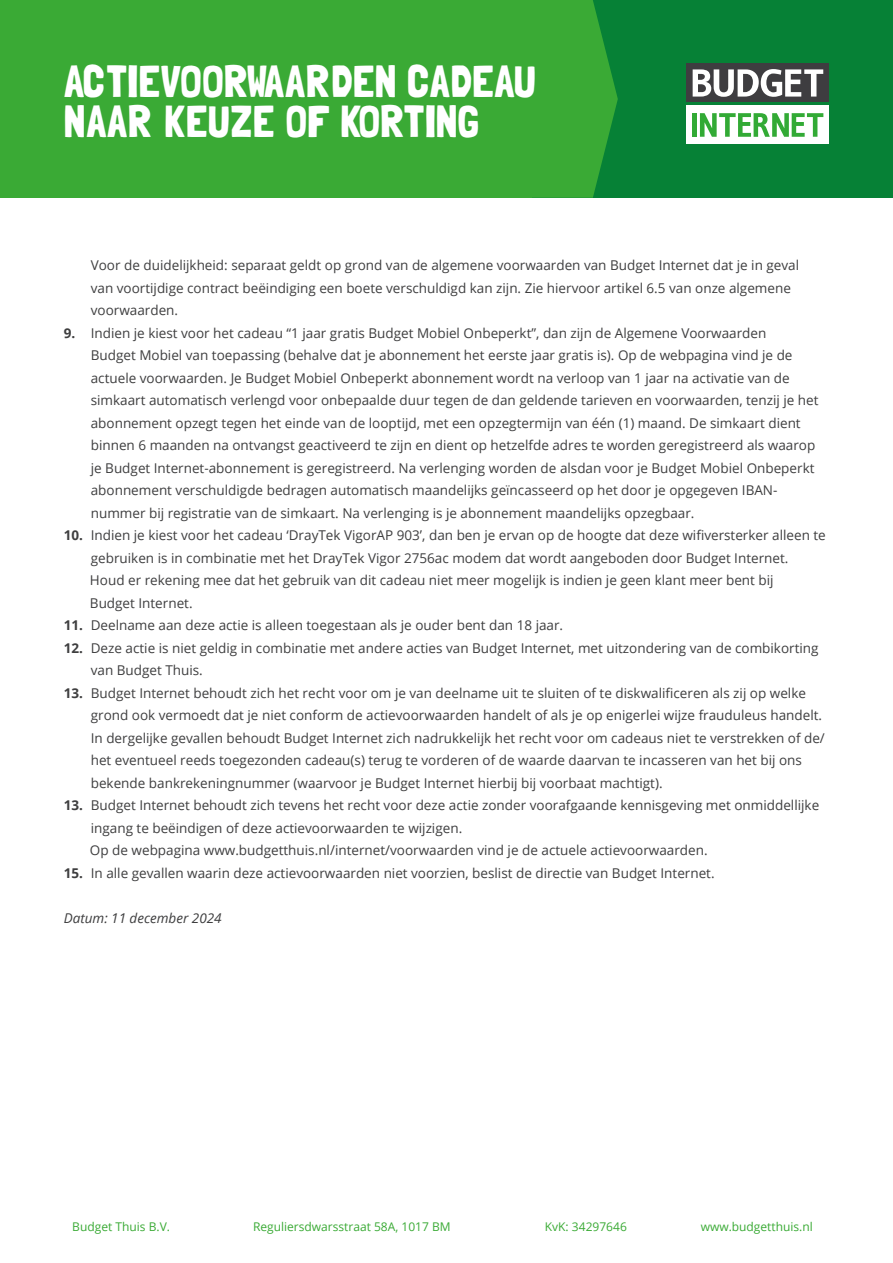
<style>
.page{position:relative;width:893px;height:1263px;background:#fff}
.page>*{position:absolute;margin:0;border:0;box-sizing:border-box;transform-origin:0 0}
.t1{font:45px/40.5px "Londrina Solid";color:#fff}
.t2{font:13.5px/22.5px "Open Sans";color:#3e3e3f}
.t3{font:italic 13.5px "Open Sans";color:#3e3e3f}
.t4{font:12px "Open Sans";color:#3aaa35}
.s1{font-weight:700}
</style>
<div class="page">
<div style="left:0;top:0;width:893px;height:198px;background:#068136"></div>
<svg style="left:531px;top:0;width:87px;height:198px;background:#32a335"></svg>
<div style="left:0;top:0;width:531px;height:198px;background:#3aaa35"></div>
<div style="left:687px;top:64px;width:142px;height:38px;background:#3e3d40"></div>
<svg style="left:693px;top:69px;width:130px;height:28px"></svg>
<div style="left:687px;top:106px;width:142px;height:38px;background:#fff"></div>
<hr style="left:693px;top:113px;width:4px;height:24px;background:#32aa35">
<svg style="left:700px;top:113px;width:123px;height:24px"></svg>
<p class="t1" style="left:64px;top:60px;width:474px">ACTIEVOORWAARDEN CADEAU<br>NAAR KEUZE OF KORTING</p>
<p class="t2" style="left:91px;top:254px;width:710px">Voor de duidelijkheid: separaat geldt op grond van de algemene voorwaarden van Budget Internet dat je in geval van voortijdige contract beëindiging een boete verschuldigd kan zijn. Zie hiervoor artikel 6.5 van onze algemene voorwaarden.</p>
<p class="t2" style="left:91px;top:321px;width:729px;text-indent:-27px"><span class="s1">9.</span> Indien je kiest voor het cadeau “1 jaar gratis Budget Mobiel Onbeperkt”, dan zijn de Algemene Voorwaarden<br>Budget Mobiel van toepassing (behalve dat je abonnement het eerste jaar gratis is). Op de webpagina vind je de actuele voorwaarden. Je Budget Mobiel Onbeperkt abonnement wordt na verloop van 1 jaar na activatie van de simkaart automatisch verlengd voor onbepaalde duur tegen de dan geldende tarieven en voorwaarden, tenzij je het abonnement opzegt tegen het einde van de looptijd, met een opzegtermijn van één (1) maand. De simkaart dient binnen 6 maanden na ontvangst geactiveerd te zijn en dient op hetzelfde adres te worden geregistreerd als waarop je Budget Internet-abonnement is geregistreerd. Na verlenging worden de alsdan voor je Budget Mobiel Onbeperkt abonnement verschuldigde bedragen automatisch maandelijks geïncasseerd op het door je opgegeven IBAN&shy;nummer bij registratie van de simkaart. Na verlenging is je abonnement maandelijks opzegbaar.</p>
<p class="t2" style="left:91px;top:524px;width:736px;text-indent:-27px"><span class="s1">10.</span> Indien je kiest voor het cadeau ‘DrayTek VigorAP 903’, dan ben je ervan op de hoogte dat deze wifiversterker alleen te gebruiken is in combinatie met het DrayTek Vigor 2756ac modem dat wordt aangeboden door Budget Internet.</p>
<p class="t2" style="left:90px;top:569px;width:685px">Houd er rekening mee dat het gebruik van dit cadeau niet meer mogelijk is indien je geen klant meer bent bij</p>
<p class="t2" style="left:90px;top:591px;width:104px">Budget Internet.</p>
<p class="t2" style="left:64px;top:614px;width:501px"><span class="s1">11.</span> Deelname aan deze actie is alleen toegestaan als je ouder bent dan 18 jaar.</p>
<p class="t2" style="left:91px;top:636px;width:729px;text-indent:-27px"><span class="s1">12.</span> Deze actie is niet geldig in combinatie met andere acties van Budget Internet, met uitzondering van de combikorting van Budget Thuis.</p>
<p class="t2" style="left:91px;top:681px;width:736px;text-indent:-27px"><span class="s1">13.</span> Budget Internet behoudt zich het recht voor om je van deelname uit te sluiten of te diskwalificeren als zij op welke grond ook vermoedt dat je niet conform de actievoorwaarden handelt of als je op enigerlei wijze frauduleus handelt.<br>In dergelijke gevallen behoudt Budget Internet zich nadrukkelijk het recht voor om cadeaus niet te verstrekken of de/ het eventueel reeds toegezonden cadeau(s) terug te vorderen of de waarde daarvan te incasseren van het bij ons bekende bankrekeningnummer (waarvoor je Budget Internet hierbij bij voorbaat machtigt).</p>
<p class="t2" style="left:91px;top:794px;width:730px;text-indent:-27px"><span class="s1">13.</span> Budget Internet behoudt zich tevens het recht voor deze actie zonder voorafgaande kennisgeving met onmiddellijke ingang te beëindigen of deze actievoorwaarden te wijzigen.</p>
<p class="t2" style="left:90px;top:839px;width:619px">Op de webpagina www.budgetthuis.nl/internet/voorwaarden vind je de actuele actievoorwaarden.</p>
<p class="t2" style="left:64px;top:861px;width:652px"><span class="s1">15.</span> In alle gevallen waarin deze actievoorwaarden niet voorzien, beslist de directie van Budget Internet.</p>
<p class="t3" style="left:64px;top:909px;width:159px">Datum: 11 december 2024</p>
<p class="t4" style="left:72px;top:1218px;width:99px">Budget Thuis B.V.</p>
<p class="t4" style="left:253px;top:1218px;width:199px">Reguliersdwarsstraat 58A, 1017 BM</p>
<p class="t4" style="left:545px;top:1218px;width:83px">KvK: 34297646</p>
<p class="t4" style="left:701px;top:1218px;width:114px">www.budgetthuis.nl</p>
</div>
